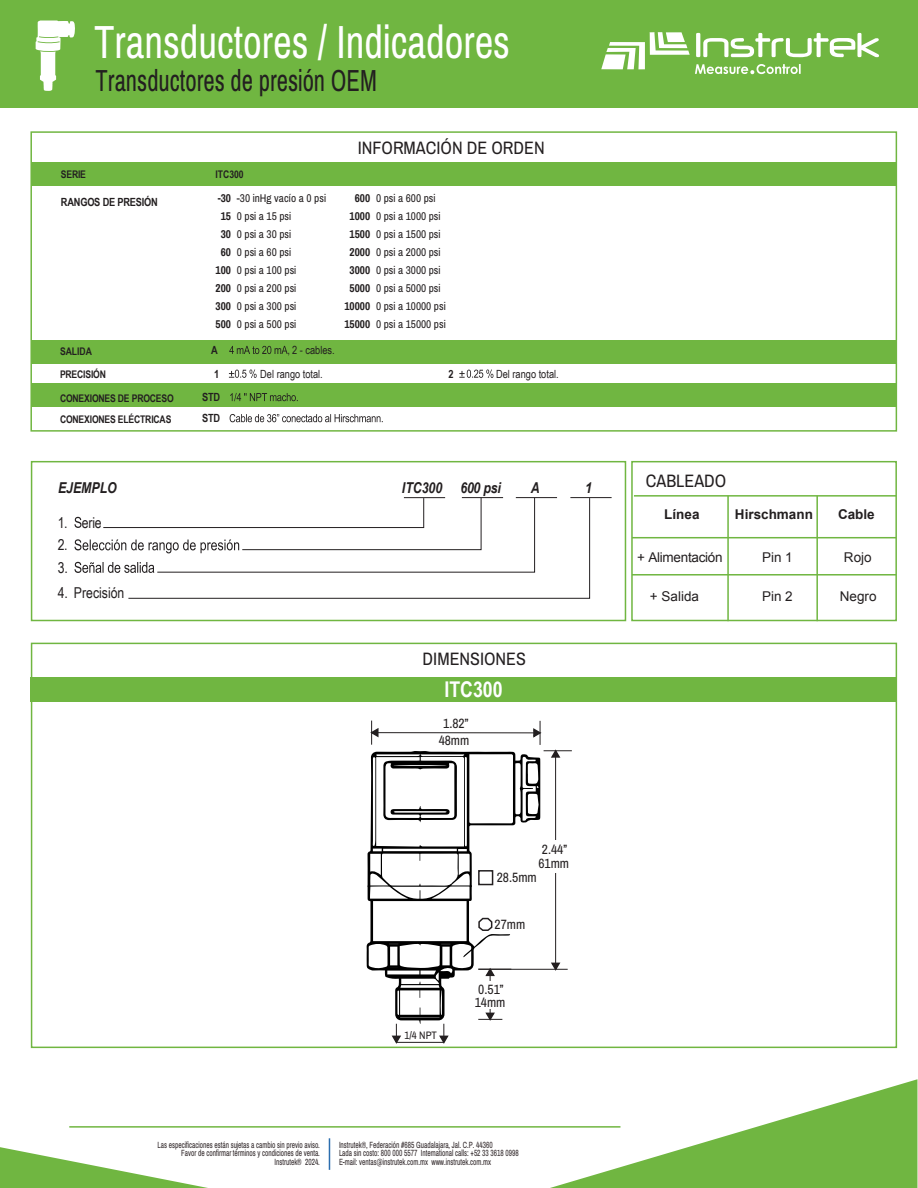
<style>
.page{position:relative;width:918px;height:1188px;background:#fff}
.page>*{position:absolute;margin:0;border:0;box-sizing:border-box;transform-origin:0 0}
.t1{font:46.5px "Archivo Narrow";color:#fff;scale:.88 1}
.t2{font:30.45px "Archivo Narrow";color:#231f20;scale:.81 1}
.t3{font:700 21.75px "Arial Narrow";color:#fff}
.t4{font:18px "Archivo Narrow";color:#231f20}
.t5{font:15px/22.5px "Arial Narrow";color:#231f20}
.t6{font:italic 700 15px "Arial Narrow";color:#231f20}
.t7{font:13.5px/16.6px "Archivo Narrow";color:#231f20;text-align:center}
.t8{font:13.5px "Arial";color:#231f20}
.t9{font:700 13.5px "Arial";color:#231f20}
.t10{font:13.5px "Arial";letter-spacing:-.02em;color:#231f20}
.t11{font:11.25px/18px "Archivo Narrow";color:#231f20}
.t12{font:700 11.25px/18px "Archivo Narrow";color:#231f20;text-align:center}
.t13{font:11.25px "Arial Narrow";color:#231f20}
.t14{font:700 11.25px "Arial Narrow";letter-spacing:-.015em;color:#231f20}
.t15{font:10.8px "Archivo Narrow";color:#231f20}
.t16{font:700 10.5px "Arial Narrow";letter-spacing:-.015em;color:#231f20}
.t17{font:9px/8.7px "Archivo Narrow";color:#2e2527;text-align:right;scale:.81 1}
</style>
<div class="page">
<div style="left:0;top:0;width:918px;height:107px;background:#70b641"></div>
<svg style="left:601px;top:32px;width:278px;height:42px"></svg>
<div style="left:31px;top:162px;width:865px;height:23px;background:#70b641"></div>
<div style="left:31px;top:340px;width:865px;height:23px;background:#70b641"></div>
<div style="left:31px;top:384px;width:865px;height:23px;background:#70b641"></div>
<hr style="left:0;top:107px;width:918px;height:1px;background:#70b641">
<svg style="left:229px;top:369px;width:28px;height:9px"></svg>
<svg style="left:459px;top:369px;width:34px;height:9px"></svg>
<svg style="left:229px;top:346px;width:5px;height:8px"></svg>
<svg style="left:244px;top:346px;width:27px;height:8px"></svg>
<svg style="left:281px;top:346px;width:8px;height:10px"></svg>
<svg style="left:230px;top:393px;width:68px;height:8px"></svg>
<svg style="left:230px;top:414px;width:153px;height:8px"></svg>
<div style="left:31px;top:461px;width:595px;height:160px;border:2px solid #70b641"></div>
<div style="left:631px;top:461px;width:266px;height:160px;border:2px solid #70b641"></div>
<div style="left:31px;top:643px;width:866px;height:405px;border:2px solid #70b641"></div>
<hr style="left:516px;top:497px;width:41px;height:1px;background:#231f20">
<hr style="left:570px;top:497px;width:42px;height:1px;background:#231f20">
<svg style="left:74px;top:497px;width:461px;height:76px"></svg>
<svg style="left:128px;top:498px;width:462px;height:101px"></svg>
<div style="left:31px;top:678px;width:865px;height:24px;background:#70b641"></div>
<hr style="left:555px;top:756px;width:1px;height:213px;background:#231f20">
<svg style="left:391px;top:1024px;width:11px;height:20px"></svg>
<svg style="left:438px;top:1024px;width:11px;height:20px"></svg>
<hr style="left:479px;top:969px;width:89px;height:1px;background:#231f20">
<div style="left:540px;top:840px;width:29px;height:33px;background:#fff"></div>
<svg style="left:550px;top:961px;width:12px;height:10px"></svg>
<hr style="left:396px;top:1042px;width:48px;height:1px;background:#231f20">
<hr style="left:376px;top:732px;width:163px;height:1px;background:#231f20">
<svg style="left:532px;top:721px;width:40px;height:38px"></svg>
<svg style="left:370px;top:721px;width:10px;height:24px"></svg>
<hr style="left:816px;top:496px;width:2px;height:125px;background:#70b641">
<hr style="left:727px;top:496px;width:2px;height:125px;background:#70b641">
<hr style="left:634px;top:495px;width:262px;height:2px;background:#70b641">
<hr style="left:632px;top:537px;width:264px;height:1px;background:#70b641">
<hr style="left:632px;top:574px;width:264px;height:2px;background:#70b641">
<div style="left:30px;top:131px;width:867px;height:301px;border:2px solid #70b641"></div>
<hr style="left:69px;top:1126px;width:551px;height:2px;background:#70b641">
<hr style="left:329px;top:1138px;width:1px;height:32px;background:#2c6eaf">
<svg style="left:549px;top:1079px;width:368px;height:109px"></svg>
<svg style="left:0;top:1147px;width:208px;height:41px"></svg>
<svg style="left:36px;top:21px;width:39px;height:70px"></svg>
<svg style="left:366px;top:751px;width:174px;height:273px"></svg>
<svg style="left:478px;top:916px;width:15px;height:16px"></svg>
<div style="left:478px;top:870px;width:15px;height:15px;border:2px solid #231f20"></div>
<h1 class="t1" style="left:94px;top:13px;width:474px">Transductores / Indicadores</h1>
<h2 class="t2" style="left:96px;top:61px;width:349px">Transductores de presión OEM</h2>
<p class="t16" style="left:61px;top:167px;width:27px">SERIE</p>
<p class="t16" style="left:216px;top:167px;width:30px">ITC300</p>
<h3 class="t4" style="left:358px;top:137px;width:188px">INFORMACIÓN DE ORDEN</h3>
<p class="t14" style="left:61px;top:194px;width:99px">RANGOS DE PRESIÓN</p>
<p class="t12" style="left:216px;top:189px;width:17px">-30<br>15<br>30<br>60<br>100<br>200<br>300<br>500</p>
<p class="t11" style="left:237px;top:189px;width:91px">-30 inHg vacío a 0 psi<br>0 psi a 15 psi<br>0 psi a 30 psi<br>0 psi a 60 psi<br>0 psi a 100 psi<br>0 psi a 200 psi<br>0 psi a 300 psi<br>0 psi a 500 psi</p>
<p class="t12" style="left:345px;top:189px;width:27px;text-align:right">600<br>1000<br>1500<br>2000<br>3000<br>5000<br>10000<br>15000</p>
<p class="t11" style="left:376px;top:189px;width:71px">0 psi a 600 psi<br>0 psi a 1000 psi<br>0 psi a 1500 psi<br>0 psi a 2000 psi<br>0 psi a 3000 psi<br>0 psi a 5000 psi<br>0 psi a 10000 psi<br>0 psi a 15000 psi</p>
<p class="t16" style="left:60px;top:343px;width:34px">SALIDA</p>
<p class="t14" style="left:211px;top:341px;width:8px">A</p>
<p class="t13" style="left:236px;top:342px;width:9px">m</p>
<p class="t13" style="left:274px;top:342px;width:62px">m 2 - cables.</p>
<p class="t16" style="left:60px;top:391px;width:115px">CONEXIONES DE PROCESO</p>
<p class="t14" style="left:202px;top:389px;width:20px">STD</p>
<p class="t16" style="left:60px;top:412px;width:113px">CONEXIONES ELÉCTRICAS</p>
<p class="t14" style="left:202px;top:410px;width:20px">STD</p>
<p class="t16" style="left:60px;top:367px;width:47px">PRECISIÓN</p>
<p class="t14" style="left:214px;top:365px;width:7px">1</p>
<p class="t13" style="left:260px;top:365px;width:64px">Del rango total.</p>
<p class="t14" style="left:448px;top:365px;width:7px">2</p>
<p class="t13" style="left:496px;top:365px;width:64px">Del rango total.</p>
<h3 class="t6" style="left:58px;top:477px;width:60px">EJEMPLO</h3>
<h3 class="t6" style="left:402px;top:476px;width:100px">ITC300 600 psi</h3>
<h3 class="t6" style="left:531px;top:476px;width:10px">A</h3>
<h3 class="t6" style="left:585px;top:476px;width:8px">1</h3>
<h3 class="t5" style="left:58px;top:511px;width:46px">1. erie<br>2.<br>3.</h3>
<h3 class="t5" style="left:58px;top:581px;width:68px">4. Precisión</h3>
<h3 class="t4" style="left:423px;top:648px;width:105px">DIMENSIONES</h3>
<h3 class="t3" style="left:444px;top:673px;width:60px">ITC300</h3>
<h3 class="t7" style="left:439px;top:715px;width:32px">1.82”<br>48mm</h3>
<h3 class="t7" style="left:542px;top:842px;width:27px">2.44”</h3>
<h3 class="t7" style="left:538px;top:855px;width:32px">61mm</h3>
<h3 class="t7" style="left:497px;top:869px;width:41px">28.5mm</h3>
<h3 class="t7" style="left:495px;top:916px;width:32px">27mm</h3>
<p class="t15" style="left:404px;top:1029px;width:34px">1/4 NPT</p>
<h3 class="t7" style="left:475px;top:983px;width:32px;line-height:13.2px;text-align:left">0.51”<br>14mm</h3>
<p class="t17" style="left:158px;top:1140px;width:202px">Las especificaciones están sujetas a cambio sin previo aviso.<br>Favor de confirmar términos y condiciones de venta.<br>Instrutek® 2024.</p>
<p class="t17" style="left:339px;top:1140px;width:224px;text-align:left">Instrutek®, Federación #685 Guadalajara, Jal. C.P. 44360<br>Lada sin costo: 800 000 5577 International calls: +52 33 3618 0998<br>E-mail: ventas@instrutek.com.mx www.instrutek.com.mx</p>
<h3 class="t4" style="left:646px;top:469px;width:82px">CABLEADO</h3>
<h3 class="t9" style="left:664px;top:505px;width:37px">Línea</h3>
<h3 class="t9" style="left:735px;top:505px;width:80px">Hirschmann</h3>
<h3 class="t9" style="left:838px;top:505px;width:38px">Cable</h3>
<h3 class="t10" style="left:637px;top:549px;width:87px">+ Alimentación</h3>
<h3 class="t8" style="left:650px;top:587px;width:51px">+ Salida</h3>
<h3 class="t8" style="left:762px;top:549px;width:32px">Pin 1</h3>
<h3 class="t8" style="left:762px;top:587px;width:32px">Pin 2</h3>
<h3 class="t8" style="left:844px;top:549px;width:29px">Rojo</h3>
<h3 class="t8" style="left:840px;top:587px;width:38px">Negro</h3>
</div>
